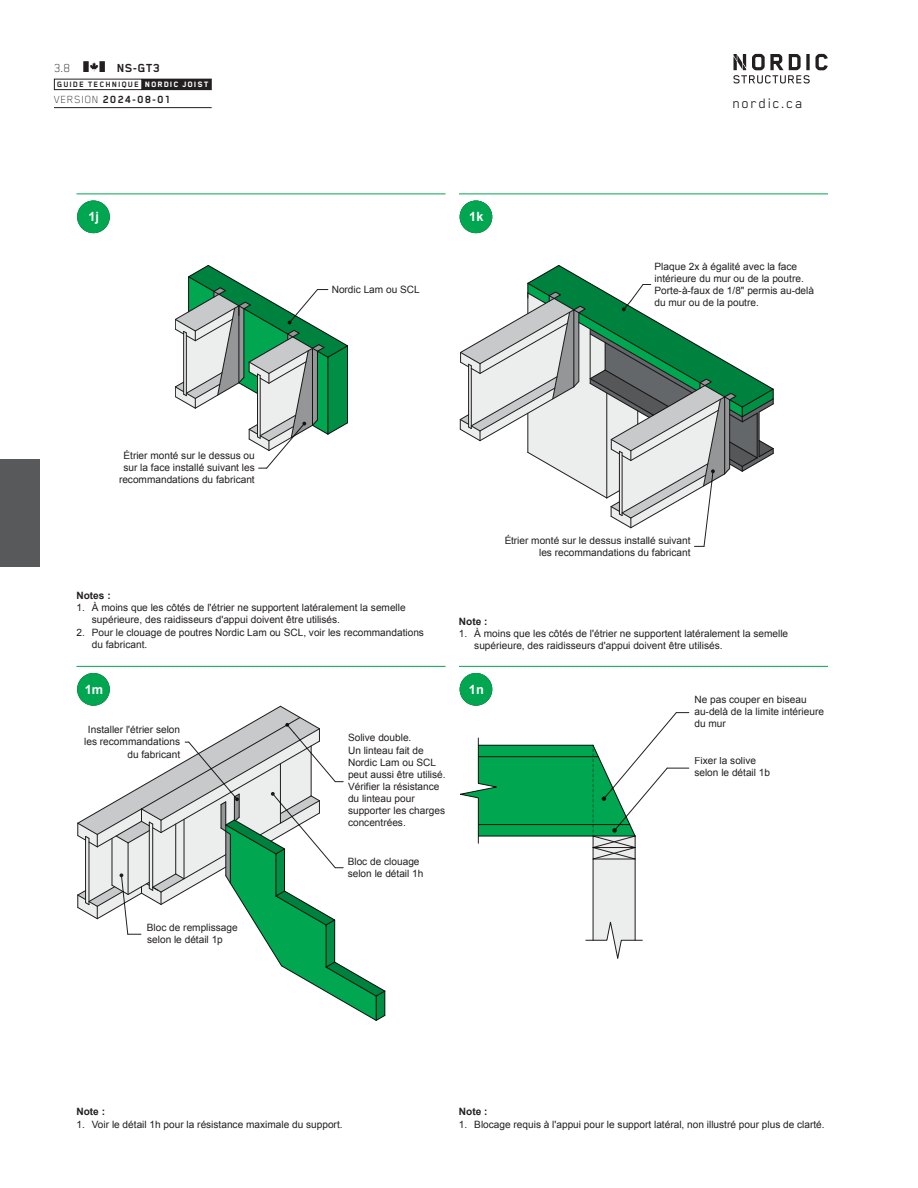
<style>
.page{position:relative;width:918px;height:1188px;background:#fff}
.page>*{position:absolute;margin:0;border:0;box-sizing:border-box;transform-origin:0 0}
.t1{font:15.75px "Blender Pro";letter-spacing:.1em;color:#231f20}
.t2{font:700 13.5px "Blender Pro";color:#231f20}
.t3{font:100 13.5px "Blender Pro";color:#231f20}
.t4{font:700 12.75px "Arial";color:#fff}
.t5{font:700 12px "Blender Pro";letter-spacing:.1em;color:#231f20}
.t6{font:10.05px/12.1px "Arial";color:#231f20}
.t7{font:700 10.05px "Arial";color:#231f20}
.t8{font:700 9px "Blender Pro";letter-spacing:.13em;color:#231f20}
.s1{font-weight:800;color:#fff}
.s2{font-weight:100}
</style>
<div class="page">
<svg style="left:733px;top:54px;width:95px;height:29px"></svg>
<div style="left:0;top:459px;width:40px;height:108px;background:#58595b"></div>
<hr style="left:76px;top:194px;width:370px;height:1px;background:#00a650">
<hr style="left:76px;top:666px;width:370px;height:1px;background:#00a650">
<hr style="left:459px;top:194px;width:369px;height:1px;background:#00a650">
<hr style="left:459px;top:666px;width:369px;height:1px;background:#00a650">
<hr style="left:54px;top:107px;width:158px;height:1px;background:#231f20">
<svg style="left:83px;top:61px;width:22px;height:11px"></svg>
<div style="left:54px;top:79px;width:88px;height:11px;border:1px solid #231f20"></div>
<div style="left:143px;top:79px;width:68px;height:11px;background:#231f20"></div>
<div style="left:460px;top:201px;width:32px;height:32px;background:#00a650;border-radius:50%"></div>
<div style="left:460px;top:201px;width:32px;height:32px;border:1px solid #00a650;border-radius:50%"></div>
<svg style="left:460px;top:265px;width:314px;height:282px"></svg>
<div style="left:460px;top:674px;width:32px;height:31px;background:#00a650;border-radius:50%"></div>
<div style="left:460px;top:673px;width:32px;height:33px;border:1px solid #00a650;border-radius:50%"></div>
<svg style="left:460px;top:712px;width:229px;height:246px"></svg>
<div style="left:78px;top:674px;width:31px;height:31px;background:#00a650;border-radius:50%"></div>
<div style="left:77px;top:673px;width:33px;height:33px;border:1px solid #00a650;border-radius:50%"></div>
<svg style="left:77px;top:706px;width:309px;height:315px"></svg>
<div style="left:78px;top:201px;width:31px;height:32px;background:#00a650;border-radius:50%"></div>
<div style="left:77px;top:201px;width:33px;height:32px;border:1px solid #00a650;border-radius:50%"></div>
<svg style="left:175px;top:265px;width:173px;height:204px"></svg>
<h2 class="t3" style="left:54px;top:61px;width:18px">3.8</h2>
<h2 class="t2" style="left:117px;top:61px;width:45px">NS-GT3</h2>
<p class="t8" style="left:57px;top:79px;width:153px">GUIDE TECHNIQUE <span class="s1">NORDIC JOIST</span></p>
<p class="t5" style="left:54px;top:93px;width:119px"><span class="s2">VERSION</span> 2024-08-01</p>
<p class="t4" style="left:89px;top:208px;width:12px">1j</p>
<p class="t6" style="left:332px;top:284px;width:90px">Nordic Lam ou SCL</p>
<p class="t4" style="left:469px;top:208px;width:16px">1k</p>
<h1 class="t1" style="left:733px;top:95px;width:71px">nordic.ca</h1>
<p class="t6" style="left:655px;top:260px;width:161px">Plaque 2x à égalité avec la face intérieure du mur ou de la poutre.<br>Porte-à-faux de 1/8" permis au-delà du mur ou de la poutre.</p>
<p class="t6" style="left:119px;top:450px;width:137px;text-align:center">Étrier monté sur le dessus ou sur la face installé suivant les recommandations du fabricant</p>
<p class="t7" style="left:76px;top:589px;width:36px">Notes :</p>
<p class="t6" style="left:92px;top:602px;width:315px;text-indent:-15px">1. À moins que les côtés de l'étrier ne supportent latéralement la semelle supérieure, des raidisseurs d'appui doivent être utilisés.</p>
<p class="t6" style="left:92px;top:626px;width:334px;text-indent:-15px">2. Pour le clouage de poutres Nordic Lam ou SCL, voir les recommandations du fabricant.</p>
<p class="t4" style="left:85px;top:681px;width:20px">1m</p>
<p class="t6" style="left:84px;top:724px;width:97px;text-align:right">Installer l'étrier selon les recommandations du fabricant</p>
<p class="t6" style="left:348px;top:732px;width:99px">Solive double.<br>Un linteau fait de<br>Nordic Lam ou SCL peut aussi être utilisé.<br>Vérifier la résistance du linteau pour supporter les charges concentrées.</p>
<p class="t6" style="left:348px;top:855px;width:77px">Bloc de clouage selon le détail 1h</p>
<p class="t6" style="left:504px;top:534px;width:188px;text-align:right">Étrier monté sur le dessus installé suivant les recommandations du fabricant</p>
<p class="t7" style="left:459px;top:615px;width:30px">Note :</p>
<p class="t6" style="left:474px;top:627px;width:315px;text-indent:-15px">1. À moins que les côtés de l'étrier ne supportent latéralement la semelle supérieure, des raidisseurs d'appui doivent être utilisés.</p>
<p class="t4" style="left:469px;top:681px;width:16px">1n</p>
<p class="t6" style="left:694px;top:693px;width:131px">Ne pas couper en biseau au-delà de la limite intérieure du mur</p>
<p class="t6" style="left:694px;top:755px;width:77px">Fixer la solive selon le détail 1b</p>
<p class="t6" style="left:147px;top:921px;width:92px">Bloc de remplissage selon le détail 1p</p>
<p class="t7" style="left:76px;top:1105px;width:30px">Note :</p>
<p class="t6" style="left:76px;top:1118px;width:268px">1. Voir le détail 1h pour la résistance maximale du support.</p>
<p class="t7" style="left:459px;top:1105px;width:30px">Note :</p>
<p class="t6" style="left:459px;top:1118px;width:367px">1. Blocage requis à l'appui pour le support latéral, non illustré pour plus de clarté.</p>
</div>
